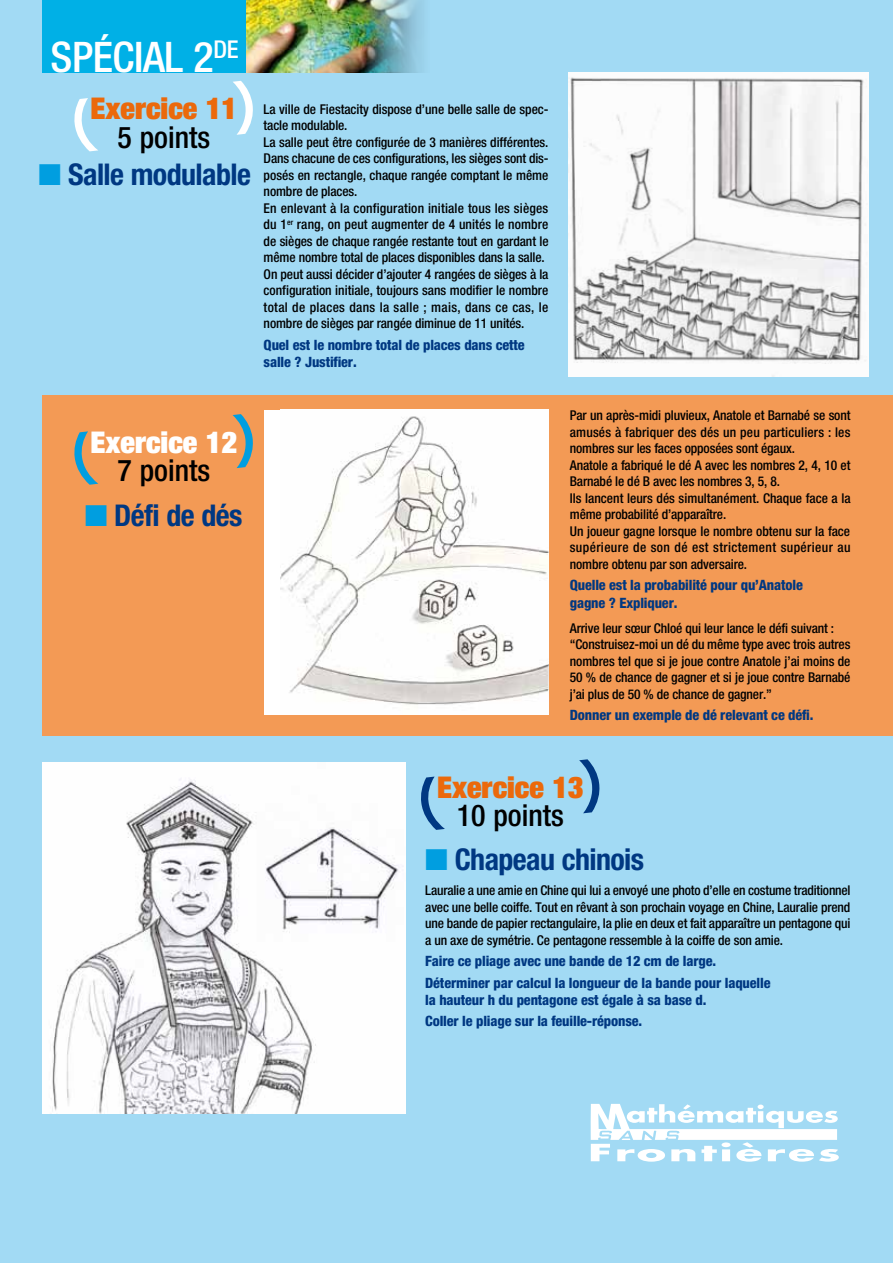
<style>
.page{position:relative;width:893px;height:1263px;background:#a2daf4}
.page>*{position:absolute;margin:0;border:0;box-sizing:border-box;transform-origin:0 0}
.t1{font:500 condensed 42.15px "Helvetica Neue";color:#fff}
.t2{font:700 condensed 30px "Helvetica Neue";letter-spacing:-.02em;color:#003882}
.t3{font:500 condensed 30px "Helvetica Neue";color:#000}
.t4{font:900 expanded 30px "Helvetica Neue";color:#eb690b}
.t5{font:900 expanded 30px "Helvetica Neue";color:#fff}
.t6{font:500 condensed 24.6px "Helvetica Neue";color:#fff}
.t7{font:800 condensed 14.25px/17.2px "Helvetica Neue";letter-spacing:-.01em;color:#003882}
.t8{font:500 condensed 13.5px/16.5px "Helvetica Neue";letter-spacing:-.01em;color:#000}
.s1{font-size:42.15px}
.s2{color:#009ee0}
</style>
<div class="page">
<div style="left:43px;top:395px;width:850px;height:340px;background:#f39a55"></div>
<svg style="left:74px;top:81px;width:179px;height:70px"></svg>
<svg style="left:74px;top:414px;width:179px;height:71px"></svg>
<svg style="left:421px;top:759px;width:179px;height:71px"></svg>
<div style="left:43px;top:0;width:204px;height:72px;background:#00b0e6"></div>
<img style="left:568px;top:72px;width:300px;height:305px">
<div style="left:264px;top:410px;width:285px;height:304px;background:#fff"></div>
<img style="left:280px;top:416px;width:269px;height:289px">
<img style="left:43px;top:762px;width:362px;height:351px">
<svg style="left:590px;top:1104px;width:249px;height:58px"></svg>
<img style="left:247px;top:0;width:177px;height:72px">
<h1 class="t1" style="left:51px;top:32px;width:81px">spécial</h1>
<h3 class="t6" style="left:193px;top:35px;width:33px"><span class="s1">2</span>de</h3>
<h2 class="t4" style="left:91px;top:90px;width:148px">Exercice 11</h2>
<h2 class="t3" style="left:117px;top:119px;width:94px">5 points</h2>
<h2 class="t2" style="left:39px;top:156px;width:214px"><span class="s2">■</span> Salle modulable</h2>
<p class="t8" style="left:264px;top:100px;width:286px">La ville de Fiestacity dispose d’une belle salle de spec&shy;tacle modulable.<br>La salle peut être configurée de 3 manières différentes.<br>Dans chacune de ces configurations, les sièges sont dis&shy;posés en rectangle, chaque rangée comptant le même nombre de places.<br>En enlevant à la configuration initiale tous les sièges du 1<sup>er</sup> rang, on peut augmenter de 4 unités le nombre de sièges de chaque rangée restante tout en gardant le même nombre total de places disponibles dans la salle.<br>On peut aussi décider d’ajouter 4 rangées de sièges à la configuration initiale, toujours sans modifier le nombre total de places dans la salle ; mais, dans ce cas, le nombre de sièges par rangée diminue de 11 unités.</p>
<p class="t7" style="left:264px;top:336px;width:263px">Quel est le nombre total de places dans cette salle ? Justifier.</p>
<h2 class="t5" style="left:91px;top:423px;width:148px">Exercice 12</h2>
<h2 class="t3" style="left:117px;top:453px;width:94px">7 points</h2>
<h2 class="t2" style="left:85px;top:497px;width:159px"><span class="s2">■</span> Défi de dés</h2>
<p class="t8" style="left:570px;top:407px;width:282px">Par un après-midi pluvieux, Anatole et Barnabé se sont amusés à fabriquer des dés un peu particuliers : les nombres sur les faces opposées sont égaux.<br>Anatole a fabriqué le dé A avec les nombres 2, 4, 10 et Barnabé le dé B avec les nombres 3, 5, 8.<br>Ils lancent leurs dés simultanément. Chaque face a la même probabilité d’apparaître.<br>Un joueur gagne lorsque le nombre obtenu sur la face supérieure de son dé est strictement supérieur au nombre obtenu par son adversaire.</p>
<p class="t7" style="left:570px;top:576px;width:235px">Quelle est la probabilité pour qu’Anatole gagne ? Expliquer.</p>
<p class="t8" style="left:570px;top:619px;width:282px">Arrive leur sœur Chloé qui leur lance le défi suivant : “Construisez-moi un dé du même type avec trois autres nombres tel que si je joue contre Anatole j’ai moins de 50 % de chance de gagner et si je joue contre Barnabé j’ai plus de 50 % de chance de gagner.”</p>
<p class="t7" style="left:570px;top:706px;width:245px">Donner un exemple de dé relevant ce défi.</p>
<h2 class="t4" style="left:437px;top:768px;width:148px">Exercice 13</h2>
<h2 class="t3" style="left:457px;top:798px;width:109px">10 points</h2>
<h2 class="t2" style="left:425px;top:841px;width:220px"><span class="s2">■</span> Chapeau chinois</h2>
<p class="t8" style="left:425px;top:882px;width:427px;text-align:justify">Lauralie a une amie en Chine qui lui a envoyé une photo d’elle en costume traditionnel avec une belle coiffe. Tout en rêvant à son prochain voyage en Chine, Lauralie prend une bande de papier rectangulaire, la plie en deux et fait apparaître un pentagone qui a un axe de symétrie. Ce pentagone ressemble à la coiffe de son amie.</p>
<p class="t7" style="left:425px;top:950px;width:347px;line-height:21.5px">Faire ce pliage avec une bande de 12 cm de large.<br>Déterminer par calcul la longueur de la bande pour laquelle</p>
<p class="t7" style="left:425px;top:989px;width:283px;line-height:21.5px">la hauteur h du pentagone est égale à sa base d.<br>Coller le pliage sur la feuille-réponse.</p>
</div>
